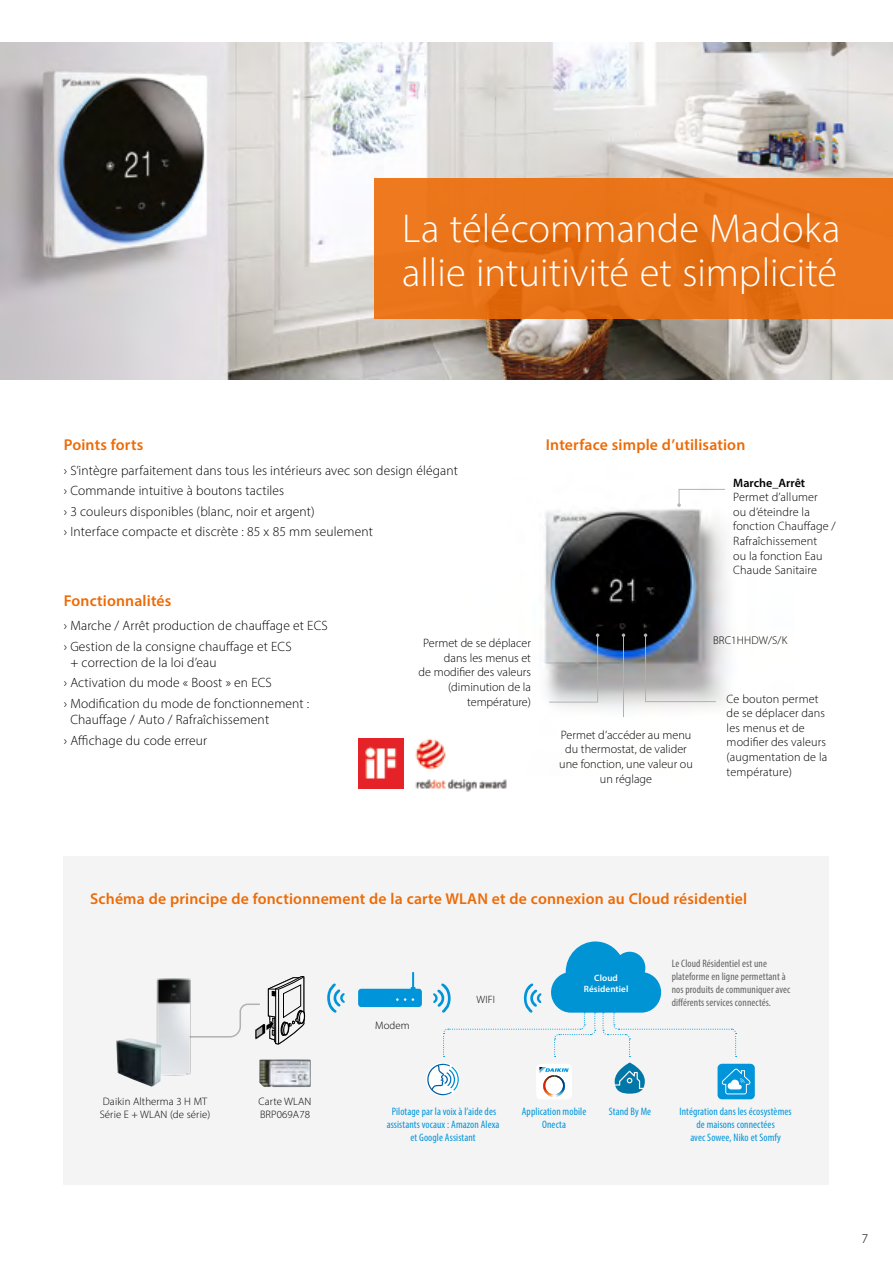
<style>
.page{position:relative;width:893px;height:1263px;background:#fff}
.page>*{position:absolute;margin:0;border:0;box-sizing:border-box;transform-origin:0 0}
.t1{font:300 40.5px/43.5px "Myriad Pro";letter-spacing:.005em;color:#fff}
.t2{font:600 15.75px "Myriad Pro";letter-spacing:.01em;color:#ed6b06}
.t3{font:300 13.5px/20.4px "Myriad Pro";letter-spacing:.01em;color:#000}
.t4{font:300 12.15px/14.5px "Myriad Pro";letter-spacing:.01em;color:#000}
.t5{font:600 12.15px "Myriad Pro";color:#000}
.t6{font:300 11.25px "Myriad Pro";letter-spacing:.01em;color:#000}
.t7{font:condensed 10.8px/13px "Myriad Pro";letter-spacing:.01em;color:#0095db;text-align:center}
.t8{font:condensed 10.8px/13px "Myriad Pro";letter-spacing:.01em;color:#646363}
.t9{font:300 10.8px/13px "Myriad Pro";letter-spacing:.01em;color:#000}
.t10{font:300 10.65px "Myriad Pro";color:#000}
.t11{font:600 9.15px/10.9px "Myriad Pro";letter-spacing:.01em;color:#fff;text-align:center}
</style>
<div class="page">
<img style="left:544px;top:509px;width:184px;height:200px">
<svg style="left:677px;top:488px;width:48px;height:19px"></svg>
<hr style="left:623px;top:635px;width:1px;height:82px;background:#b3b2b2">
<svg style="left:644px;top:633px;width:73px;height:69px;background:#a0a2a7"></svg>
<svg style="left:548px;top:633px;width:51px;height:70px;background:#adb2b9"></svg>
<div style="left:64px;top:856px;width:765px;height:329px;background:#f4f4f4"></div>
<img style="left:0;top:43px;width:893px;height:336px">
<img style="left:358px;top:739px;width:46px;height:49px">
<img style="left:415px;top:738px;width:92px;height:54px">
<svg style="left:374px;top:178px;width:519px;height:141px;background:#e87318"></svg>
<svg style="left:327px;top:983px;width:18px;height:30px"></svg>
<img style="left:259px;top:1059px;width:52px;height:28px">
<svg style="left:193px;top:976px;width:112px;height:68px"></svg>
<img style="left:156px;top:978px;width:37px;height:98px">
<div style="left:718px;top:1064px;width:37px;height:35px;background:#0095db;border-radius:4px"></div>
<svg style="left:358px;top:941px;width:393px;height:158px"></svg>
<img style="left:116px;top:1038px;width:46px;height:49px">
<h1 class="t1" style="left:402px;top:207px;width:440px">La télécommande Madoka allie intuitivité et simplicité</h1>
<p class="t2" style="left:64px;top:435px;width:81px">Points forts</p>
<p class="t3" style="left:64px;top:460px;width:396px">› S’intègre parfaitement dans tous les intérieurs avec son design élégant › Commande intuitive à boutons tactiles<br>› 3 couleurs disponibles (blanc, noir et argent)<br>› Interface compacte et discrète : 85 x 85 mm seulement</p>
<p class="t2" style="left:64px;top:590px;width:109px">Fonctionnalités</p>
<p class="t3" style="left:64px;top:615px;width:266px">› Marche / Arrêt production de chauffage et ECS › Gestion de la consigne chauffage et ECS</p>
<p class="t3" style="left:64px;top:652px;width:247px;text-indent:7px">+ correction de la loi d’eau<br>› Activation du mode « Boost » en ECS<br>› Modification du mode de fonctionnement :</p>
<p class="t3" style="left:64px;top:709px;width:207px;text-indent:7px">Chauffage / Auto / Rafraîchissement › Affichage du code erreur</p>
<p class="t4" style="left:419px;top:636px;width:114px;text-align:right">Permet de se déplacer dans les menus et<br>de modifier des valeurs (diminution de la température)</p>
<p class="t2" style="left:546px;top:435px;width:201px">Interface simple d’utilisation</p>
<p class="t5" style="left:733px;top:475px;width:73px">Marche_Arrêt</p>
<p class="t4" style="left:733px;top:490px;width:104px">Permet d’allumer<br>ou d’éteindre la fonction Chauffage /<br>Rafraîchissement<br>ou la fonction Eau<br>Chaude Sanitaire</p>
<p class="t4" style="left:559px;top:727px;width:135px;text-align:center">Permet d’accéder au menu du thermostat, de valider une fonction, une valeur ou un réglage</p>
<p class="t6" style="left:713px;top:634px;width:76px">BRC1HHDW/S/K</p>
<p class="t4" style="left:727px;top:691px;width:102px">Ce bouton permet de se déplacer dans les menus et de modifier des valeurs (augmentation de la température)</p>
<p class="t2" style="left:90px;top:889px;width:658px">Schéma de principe de fonctionnement de la carte WLAN et de connexion au Cloud résidentiel</p>
<p class="t9" style="left:100px;top:1094px;width:112px">Daikin Altherma 3 H MT<br>Série E + WLAN (de série)</p>
<p class="t9" style="left:259px;top:1094px;width:54px">Carte WLAN<br>BRP069A78</p>
<p class="t9" style="left:375px;top:1019px;width:36px">Modem</p>
<p class="t10" style="left:477px;top:993px;width:20px">WIFI</p>
<p class="t11" style="left:584px;top:972px;width:46px">Cloud<br>Résidentiel</p>
<p class="t8" style="left:672px;top:957px;width:120px">Le Cloud Résidentiel est une plateforme en ligne permettant à nos produits de communiquer avec différents services connectés.</p>
<p class="t7" style="left:522px;top:1105px;width:66px">Application mobile<br>Onecta</p>
<p class="t7" style="left:387px;top:1105px;width:114px">Pilotage par la voix à l’aide des assistants vocaux : Amazon Alexa et Google Assistant</p>
<p class="t7" style="left:609px;top:1105px;width:44px">Stand By Me</p>
<p class="t7" style="left:680px;top:1105px;width:114px">Intégration dans les écosystèmes de maisons connectées<br>avec Sowee, Niko et Somfy</p>
<p class="t3" style="left:862px;top:1228px;width:7px">7</p>
</div>
